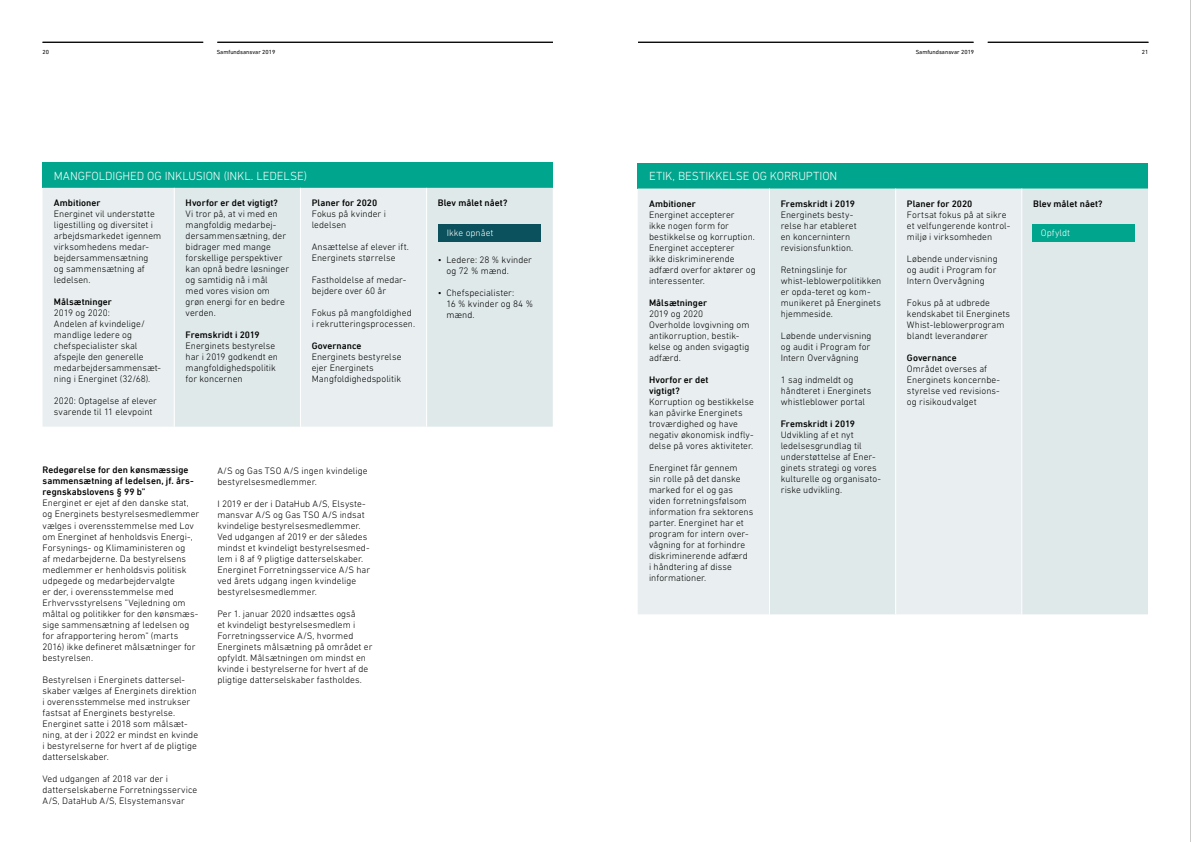
<style>
.page{position:relative;width:1191px;height:842px;background:#fff}
.page>*{position:absolute;margin:0;border:0;box-sizing:border-box;transform-origin:0 0}
.t1{font:300 12px "DIN Next LT Pro";letter-spacing:-.005em;color:#fff}
.t2{font:300 9.5px/11px "DIN Next LT Pro";letter-spacing:.005em;color:#000}
.t3{font:500 9.5px/11px "DIN Next LT Pro";letter-spacing:.005em;color:#000}
.t4{font:300 9.5px "DIN Next LT Pro";letter-spacing:.005em;color:#fff}
.t5{font:6px "DIN Next LT Pro";color:#000}
</style>
<div class="page">
<hr style="left:1190px;top:0;width:1px;height:842px;background:#9d9d9c">
<hr style="left:987px;top:42px;width:161px;height:1px;background:#020203">
<hr style="left:43px;top:42px;width:160px;height:1px;background:#020203">
<hr style="left:638px;top:42px;width:335px;height:1px;background:#020203">
<hr style="left:217px;top:42px;width:336px;height:1px;background:#020203">
<div style="left:637px;top:163px;width:511px;height:26px;background:#00a58d"></div>
<div style="left:638px;top:189px;width:131px;height:425px;background:#e9eff0"></div>
<svg style="left:770px;top:189px;width:378px;height:425px;background:#e2eaeb"></svg>
<hr style="left:895px;top:189px;width:1px;height:425px;background:#fff">
<hr style="left:1021px;top:189px;width:1px;height:425px;background:#fff">
<div style="left:1032px;top:225px;width:102px;height:17px;background:#00a58d"></div>
<div style="left:43px;top:162px;width:510px;height:26px;background:#00a58d"></div>
<div style="left:43px;top:188px;width:131px;height:239px;background:#e9eff0"></div>
<svg style="left:175px;top:188px;width:378px;height:239px;background:#e2eaeb"></svg>
<hr style="left:300px;top:188px;width:1px;height:239px;background:#fff">
<hr style="left:426px;top:188px;width:1px;height:239px;background:#fff">
<div style="left:438px;top:225px;width:103px;height:17px;background:#0a515d"></div>
<p class="t5" style="left:43px;top:49px;width:8px">20</p>
<p class="t5" style="left:217px;top:49px;width:60px">Samfundsansvar 2019</p>
<p class="t5" style="left:915px;top:49px;width:60px">Samfundsansvar 2019</p>
<p class="t5" style="left:1142px;top:49px;width:8px">21</p>
<p class="t1" style="left:54px;top:169px;width:255px">MANGFOLDIGHED OG INKLUSION (INKL. LEDELSE)</p>
<p class="t3" style="left:54px;top:197px;width:48px">Ambitioner</p>
<p class="t2" style="left:54px;top:208px;width:109px">Energinet vil understøtte ligestilling og diversitet i arbejdsmarkedet igennem virksomhedens medar&shy;bejdersammensætning<br>og sammensætning af ledelsen.</p>
<p class="t3" style="left:54px;top:296px;width:60px">Målsætninger</p>
<p class="t2" style="left:54px;top:307px;width:109px">2019 og 2020:<br>Andelen af kvindelige/ mandlige ledere og chefspecialister skal afspejle den generelle medarbejdersammensæt&shy;ning i Energinet (32/68).</p>
<p class="t2" style="left:54px;top:395px;width:105px">2020: Optagelse af elever svarende til 11 elevpoint</p>
<p class="t3" style="left:186px;top:197px;width:94px">Hvorfor er det vigtigt?</p>
<p class="t2" style="left:186px;top:208px;width:105px">Vi tror på, at vi med en mangfoldig medarbej&shy;dersammensætning, der bidrager med mange forskellige perspektiver kan opnå bedre løsninger og samtidig nå i mål<br>med vores vision om grøn energi for en bedre verden.</p>
<p class="t3" style="left:186px;top:330px;width:76px">Fremskridt i 2019</p>
<p class="t2" style="left:186px;top:340px;width:94px">Energinets bestyrelse har i 2019 godkendt en mangfoldighedspolitik for koncernen</p>
<p class="t3" style="left:312px;top:198px;width:67px">Planer for 2020</p>
<p class="t2" style="left:312px;top:208px;width:76px">Fokus på kvinder i ledelsen</p>
<p class="t2" style="left:312px;top:241px;width:99px">Ansættelse af elever ift.<br>Energinets størrelse</p>
<p class="t2" style="left:312px;top:274px;width:96px">Fastholdelse af medar&shy;bejdere over 60 år</p>
<p class="t2" style="left:312px;top:307px;width:105px">Fokus på mangfoldighed i rekrutteringsprocessen.</p>
<p class="t3" style="left:312px;top:341px;width:51px">Governance</p>
<p class="t2" style="left:312px;top:351px;width:91px">Energinets bestyrelse ejer Energinets<br>Mangfoldighedspolitik</p>
<p class="t3" style="left:43px;top:465px;width:153px">Redegørelse for den kønsmæssige sammensætning af ledelsen, jf. års&shy;regnskabslovens § 99 b”</p>
<p class="t2" style="left:43px;top:498px;width:158px">Energinet er ejet af den danske stat, og Energinets bestyrelsesmedlemmer vælges i overensstemmelse med Lov om Energinet af henholdsvis Energi-, Forsynings- og Klimaministeren og<br>af medarbejderne. Da bestyrelsens medlemmer er henholdsvis politisk udpegede og medarbejdervalgte<br>er der, i overensstemmelse med Erhvervsstyrelsens ”Vejledning om måltal og politikker for den kønsmæs&shy;sige sammensætning af ledelsen og for afrapportering herom” (marts 2016) ikke defineret målsætninger for bestyrelsen.</p>
<p class="t2" style="left:43px;top:674px;width:157px">Bestyrelsen i Energinets dattersel&shy;skaber vælges af Energinets direktion i overensstemmelse med instrukser fastsat af Energinets bestyrelse.<br>Energinet satte i 2018 som målsæt&shy;ning, at der i 2022 er mindst en kvinde i bestyrelserne for hvert af de pligtige datterselskaber.</p>
<p class="t2" style="left:43px;top:773px;width:156px">Ved udgangen af 2018 var der i datterselskaberne Forretningsservice<br>A/S, DataHub A/S, Elsystemansvar</p>
<p class="t2" style="left:217px;top:465px;width:152px">A/S og Gas TSO A/S ingen kvindelige bestyrelsesmedlemmer.</p>
<p class="t2" style="left:217px;top:498px;width:154px">I 2019 er der i DataHub A/S, Elsyste&shy;mansvar A/S og Gas TSO A/S indsat kvindelige bestyrelsesmedlemmer.<br>Ved udgangen af 2019 er der således mindst et kvindeligt bestyrelsesmed&shy;lem i 8 af 9 pligtige datterselskaber.<br>Energinet Forretningsservice A/S har ved årets udgang ingen kvindelige bestyrelsesmedlemmer.</p>
<p class="t2" style="left:217px;top:608px;width:157px">Per 1. januar 2020 indsættes også<br>et kvindeligt bestyrelsesmedlem i Forretningsservice A/S, hvormed Energinets målsætning på området er opfyldt. Målsætningen om mindst en kvinde i bestyrelserne for hvert af de pligtige datterselskaber fastholdes.</p>
<p class="t3" style="left:438px;top:198px;width:71px">Blev målet nået?</p>
<p class="t4" style="left:447px;top:228px;width:48px">Ikke opnået</p>
<p class="t2" style="left:446px;top:254px;width:87px;text-indent:-9px">• Ledere: 28 % kvinder og 72 % mænd.</p>
<p class="t2" style="left:446px;top:287px;width:88px;text-indent:-9px">• Chefspecialister:<br>16 % kvinder og 84 % mænd.</p>
<p class="t1" style="left:649px;top:169px;width:190px">ETIK, BESTIKKELSE OG KORRUPTION</p>
<p class="t3" style="left:649px;top:198px;width:48px">Ambitioner</p>
<p class="t2" style="left:649px;top:209px;width:108px">Energinet accepterer<br>ikke nogen form for bestikkelse og korruption.<br>Energinet accepterer<br>ikke diskriminerende adfærd overfor aktører og interessenter.</p>
<p class="t3" style="left:649px;top:297px;width:60px">Målsætninger</p>
<p class="t2" style="left:649px;top:308px;width:102px">2019 og 2020<br>Overholde lovgivning om antikorruption, bestik&shy;kelse og anden svigagtig adfærd.</p>
<p class="t3" style="left:649px;top:374px;width:61px">Hvorfor er det vigtigt?</p>
<p class="t2" style="left:649px;top:396px;width:106px">Korruption og bestikkelse kan påvirke Energinets troværdighed og have negativ økonomisk indfly&shy;delse på vores aktiviteter.</p>
<p class="t2" style="left:649px;top:462px;width:106px">Energinet får gennem<br>sin rolle på det danske marked for el og gas viden forretningsfølsom information fra sektorens parter. Energinet har et program for intern over&shy;vågning for at forhindre diskriminerende adfærd<br>i håndtering af disse informationer.</p>
<p class="t3" style="left:781px;top:198px;width:76px">Fremskridt i 2019</p>
<p class="t2" style="left:781px;top:209px;width:77px">Energinets besty&shy;relse har etableret en koncernintern revisionsfunktion.</p>
<p class="t2" style="left:781px;top:264px;width:102px">Retningslinje for whist-leblowerpolitikken er opda-teret og kom&shy;munikeret på Energinets hjemmeside.</p>
<p class="t2" style="left:781px;top:330px;width:92px;text-align:justify">Løbende undervisning og audit i Program for Intern Overvågning</p>
<p class="t2" style="left:781px;top:374px;width:92px">1 sag indmeldt og håndteret i Energinets whistleblower portal</p>
<p class="t3" style="left:781px;top:418px;width:76px">Fremskridt i 2019</p>
<p class="t2" style="left:781px;top:429px;width:102px">Udvikling af et nyt ledelsesgrundlag til understøttelse af Ener&shy;ginets strategi og vores kulturelle og organisato&shy;riske udvikling.</p>
<p class="t3" style="left:907px;top:198px;width:67px">Planer for 2020</p>
<p class="t2" style="left:907px;top:209px;width:105px">Fortsat fokus på at sikre et velfungerende kontrol&shy;miljø i virksomheden</p>
<p class="t2" style="left:907px;top:253px;width:92px;text-align:justify">Løbende undervisning og audit i Program for Intern Overvågning</p>
<p class="t2" style="left:907px;top:297px;width:105px">Fokus på at udbrede kendskabet til Energinets<br>Whist-leblowerprogram blandt leverandører</p>
<p class="t3" style="left:907px;top:352px;width:51px">Governance</p>
<p class="t2" style="left:907px;top:363px;width:95px">Området overses af<br>Energinets koncernbe&shy;styrelse ved revisions&shy;og risikoudvalget</p>
<p class="t3" style="left:1033px;top:198px;width:71px">Blev målet nået?</p>
<p class="t4" style="left:1040px;top:228px;width:31px">Opfyldt</p>
</div>
